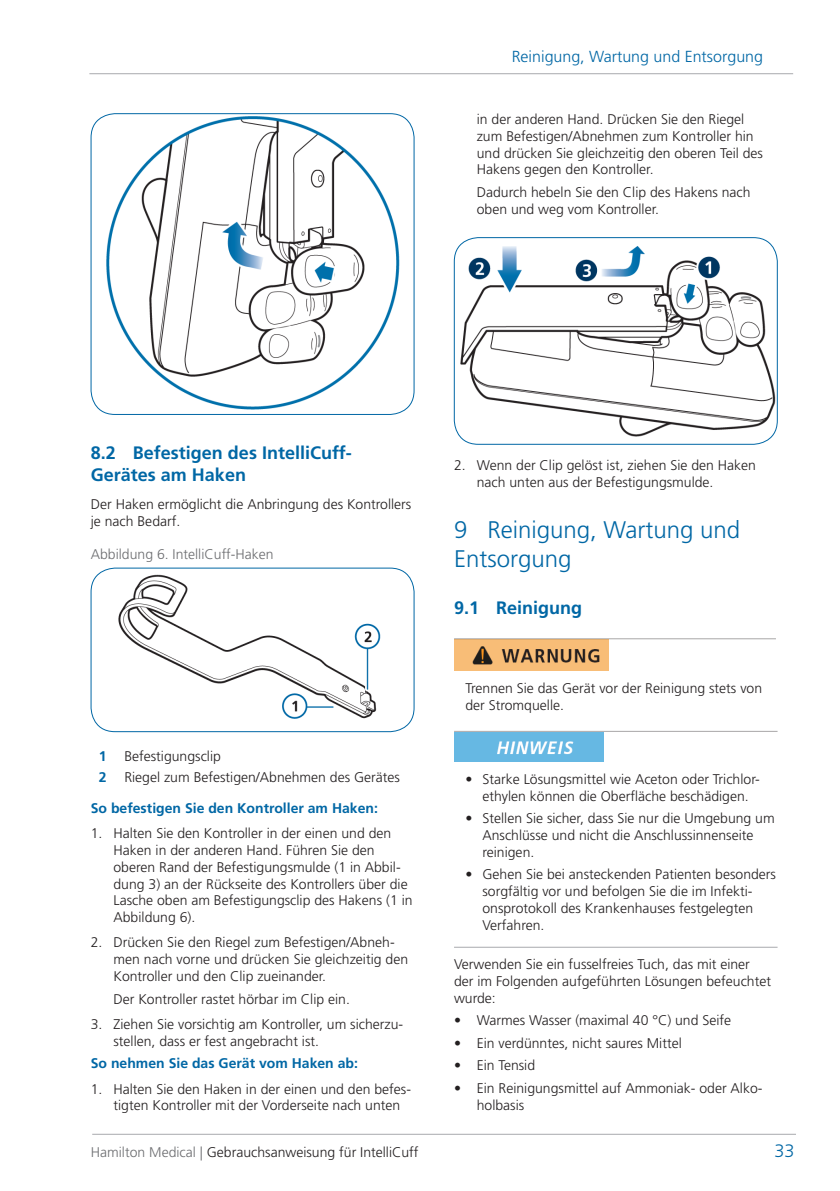
<style>
.page{position:relative;width:840px;height:1191px;background:#fff}
.page>*{position:absolute;margin:0;border:0;box-sizing:border-box;transform-origin:0 0}
.t1{font:300 24px/28.8px "Frutiger LT Std";color:#0067a5}
.t2{font:700 18px/21.6px "Frutiger LT Std";color:#0067a5}
.t3{font:300 18px "Frutiger LT Std";color:#0067a5}
.t4{font:300 16px "Frutiger LT Std";color:#0067a5}
.t5{font:300 14px/16.8px "Frutiger LT Std";color:#231f20}
.t6{font:700 14px "Frutiger LT Std";color:#0067a5}
.t7{font:300 14px "Frutiger LT Std";color:#6c6d70}
.s1{color:#6c6d70}
</style>
<div class="page">
<hr style="left:92px;top:1134px;width:703px;height:1px;background:#a8a9ad">
<hr style="left:89px;top:73px;width:703px;height:1px;background:#a8a9ad">
<img style="left:95px;top:114px;width:312px;height:300px">
<div style="left:91px;top:113px;width:323px;height:302px;border:1px solid #0067a5;border-radius:24px"></div>
<img style="left:118px;top:574px;width:263px;height:145px">
<div style="left:91px;top:568px;width:323px;height:164px;border:1px solid #0067a5;border-radius:24px"></div>
<hr style="left:454px;top:946px;width:323px;height:1px;background:#a8a9ad">
<img style="left:454px;top:238px;width:322px;height:202px">
<div style="left:454px;top:237px;width:323px;height:207px;border:1px solid #0067a5;border-radius:24px"></div>
<img style="left:454px;top:639px;width:154px;height:31px">
<hr style="left:454px;top:638px;width:321px;height:1px;background:#231f20">
<img style="left:454px;top:732px;width:149px;height:29px">
<hr style="left:454px;top:731px;width:323px;height:1px;background:#231f20">
<p class="t4" style="left:511px;top:47px;width:253px">Reinigung, Wartung und Entsorgung</p>
<p class="t5" style="left:476px;top:111px;width:288px">in der anderen Hand. Drücken Sie den Riegel zum Befestigen/Abnehmen zum Kontroller hin und drücken Sie gleichzeitig den oberen Teil des Hakens gegen den Kontroller.</p>
<p class="t5" style="left:476px;top:184px;width:275px">Dadurch hebeln Sie den Clip des Hakens nach oben und weg vom Kontroller.</p>
<p class="t2" style="left:91px;top:442px;width:262px">8.2 Befestigen des IntelliCuff-<br>Gerätes am Haken</p>
<p class="t5" style="left:91px;top:496px;width:322px">Der Haken ermöglicht die Anbringung des Kontrollers je nach Bedarf.</p>
<p class="t7" style="left:91px;top:546px;width:184px">Abbildung 6. IntelliCuff-Haken</p>
<p class="t6" style="left:99px;top:748px;width:9px">1</p>
<p class="t5" style="left:124px;top:748px;width:98px">Befestigungsclip</p>
<p class="t6" style="left:99px;top:768px;width:9px">2</p>
<p class="t5" style="left:124px;top:769px;width:277px">Riegel zum Befestigen/Abnehmen des Gerätes</p>
<p class="t6" style="left:91px;top:799px;width:288px">So befestigen Sie den Kontroller am Haken:</p>
<p class="t5" style="left:113px;top:825px;width:300px;text-indent:-23px">1. Halten Sie den Kontroller in der einen und den Haken in der anderen Hand. Führen Sie den oberen Rand der Befestigungsmulde (1 in Abbil&shy;dung 3) an der Rückseite des Kontrollers über die Lasche oben am Befestigungsclip des Hakens (1 in Abbildung 6).</p>
<p class="t5" style="left:113px;top:934px;width:296px;text-indent:-23px">2. Drücken Sie den Riegel zum Befestigen/Abneh&shy;men nach vorne und drücken Sie gleichzeitig den<br>Kontroller und den Clip zueinander.</p>
<p class="t5" style="left:113px;top:990px;width:235px">Der Kontroller rastet hörbar im Clip ein.</p>
<p class="t5" style="left:113px;top:1015px;width:291px;text-indent:-23px">3. Ziehen Sie vorsichtig am Kontroller, um sicherzu&shy;stellen, dass er fest angebracht ist.</p>
<p class="t6" style="left:91px;top:1055px;width:268px">So nehmen Sie das Gerät vom Haken ab:</p>
<p class="t5" style="left:113px;top:1080px;width:299px;text-indent:-23px">1. Halten Sie den Haken in der einen und den befes&shy;tigten Kontroller mit der Vorderseite nach unten</p>
<p class="t5" style="left:91px;top:1144px;width:329px"><span class="s1">Hamilton Medical |</span> Gebrauchsanweisung für IntelliCuff</p>
<p class="t5" style="left:476px;top:457px;width:281px;text-indent:-23px">2. Wenn der Clip gelöst ist, ziehen Sie den Haken nach unten aus der Befestigungsmulde.</p>
<h1 class="t1" style="left:454px;top:516px;width:287px">9 Reinigung, Wartung und<br>Entsorgung</h1>
<p class="t2" style="left:454px;top:597px;width:129px">9.1 Reinigung</p>
<p class="t5" style="left:465px;top:679px;width:298px">Trennen Sie das Gerät vor der Reinigung stets von der Stromquelle.</p>
<p class="t5" style="left:465px;top:771px;width:296px;text-align:center">• Starke Lösungsmittel wie Aceton oder Trichlor&shy;ethylen können die Oberfläche beschädigen.</p>
<p class="t5" style="left:482px;top:810px;width:293px;text-indent:-17px">• Stellen Sie sicher, dass Sie nur die Umgebung um<br>Anschlüsse und nicht die Anschlussinnenseite reinigen.</p>
<p class="t5" style="left:482px;top:866px;width:295px;text-indent:-17px">• Gehen Sie bei ansteckenden Patienten besonders sorgfältig vor und befolgen Sie die im Infekti&shy;onsprotokoll des Krankenhauses festgelegten Verfahren.</p>
<p class="t5" style="left:454px;top:956px;width:318px">Verwenden Sie ein fusselfreies Tuch, das mit einer der im Folgenden aufgeführten Lösungen befeuchtet wurde:</p>
<p class="t5" style="left:454px;top:1012px;width:278px">• Warmes Wasser (maximal 40 °C) und Seife</p>
<p class="t5" style="left:454px;top:1034px;width:229px">• Ein verdünntes, nicht saures Mittel</p>
<p class="t5" style="left:454px;top:1057px;width:83px">• Ein Tensid</p>
<p class="t5" style="left:476px;top:1079px;width:287px;text-indent:-23px">• Ein Reinigungsmittel auf Ammoniak- oder Alko&shy;holbasis</p>
<p class="t3" style="left:774px;top:1140px;width:22px">33</p>
</div>
